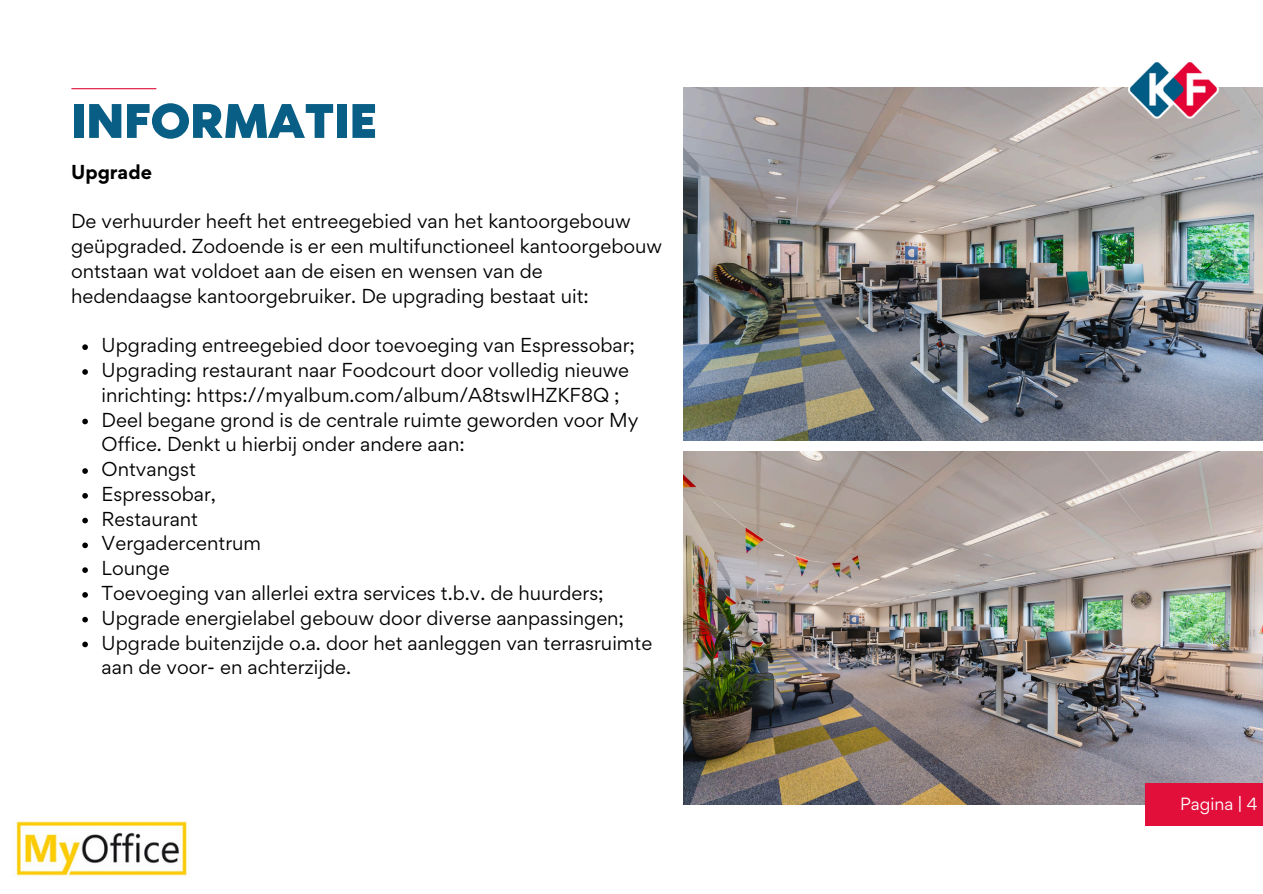
<style>
.page{position:relative;width:1263px;height:894px;background:#fff}
.page>*{position:absolute;margin:0;border:0;box-sizing:border-box;transform-origin:0 0}
.t1{font:61.35px "RTL Media Pro Medium";color:#095e86}
.t2{font:18px/24.8px "Gordita";color:#000}
.t3{font:700 18px "Gordita";color:#000}
.t4{font:15.75px "Gordita";color:#fff}
</style>
<div class="page">
<img style="left:683px;top:87px;width:580px;height:353px">
<img style="left:683px;top:451px;width:580px;height:353px">
<img style="left:1128px;top:62px;width:90px;height:57px">
<hr style="left:72px;top:88px;width:84px;height:1px;background:#e10f3a">
<div style="left:1146px;top:782px;width:117px;height:43px;background:#e10f3a"></div>
<img style="left:14px;top:821px;width:177px;height:56px">
<svg style="left:82px;top:344px;width:6px;height:6px"></svg>
<svg style="left:82px;top:369px;width:6px;height:5px"></svg>
<svg style="left:82px;top:418px;width:6px;height:6px"></svg>
<svg style="left:82px;top:468px;width:6px;height:5px"></svg>
<svg style="left:82px;top:493px;width:6px;height:5px"></svg>
<svg style="left:82px;top:517px;width:6px;height:6px"></svg>
<svg style="left:82px;top:542px;width:6px;height:6px"></svg>
<svg style="left:82px;top:567px;width:6px;height:5px"></svg>
<svg style="left:82px;top:592px;width:6px;height:5px"></svg>
<svg style="left:82px;top:616px;width:6px;height:6px"></svg>
<svg style="left:82px;top:641px;width:6px;height:6px"></svg>
<h2 class="t1" style="left:71px;top:94px;width:307px">INFORMATIE</h2>
<p class="t3" style="left:71px;top:160px;width:82px">Upgrade</p>
<p class="t2" style="left:71px;top:209px;width:593px">De verhuurder heeft het entreegebied van het kantoorgebouw geüpgraded. Zodoende is er een multifunctioneel kantoorgebouw ontstaan wat voldoet aan de eisen en wensen van de hedendaagse kantoorgebruiker. De upgrading bestaat uit:</p>
<p class="t2" style="left:102px;top:332px;width:535px">Upgrading entreegebied door toevoeging van Espressobar;</p>
<p class="t2" style="left:102px;top:357px;width:529px">Upgrading restaurant naar Foodcourt door volledig nieuwe inrichting: https://myalbum.com/album/A8tswIHZKF8Q ;</p>
<p class="t2" style="left:102px;top:407px;width:538px">Deel begane grond is de centrale ruimte geworden voor My<br>Office. Denkt u hierbij onder andere aan:</p>
<p class="t2" style="left:102px;top:456px;width:96px">Ontvangst</p>
<p class="t2" style="left:102px;top:481px;width:116px">Espressobar,</p>
<p class="t2" style="left:102px;top:506px;width:98px">Restaurant</p>
<p class="t2" style="left:102px;top:530px;width:161px">Vergadercentrum</p>
<p class="t2" style="left:102px;top:555px;width:69px">Lounge</p>
<p class="t2" style="left:102px;top:580px;width:503px">Toevoeging van allerlei extra services t.b.v. de huurders;</p>
<p class="t2" style="left:102px;top:605px;width:524px">Upgrade energielabel gebouw door diverse aanpassingen;</p>
<p class="t2" style="left:102px;top:629px;width:552px">Upgrade buitenzijde o.a. door het aanleggen van terrasruimte aan de voor- en achterzijde.</p>
<h3 class="t4" style="left:1180px;top:793px;width:79px">Pagina | 4</h3>
</div>
